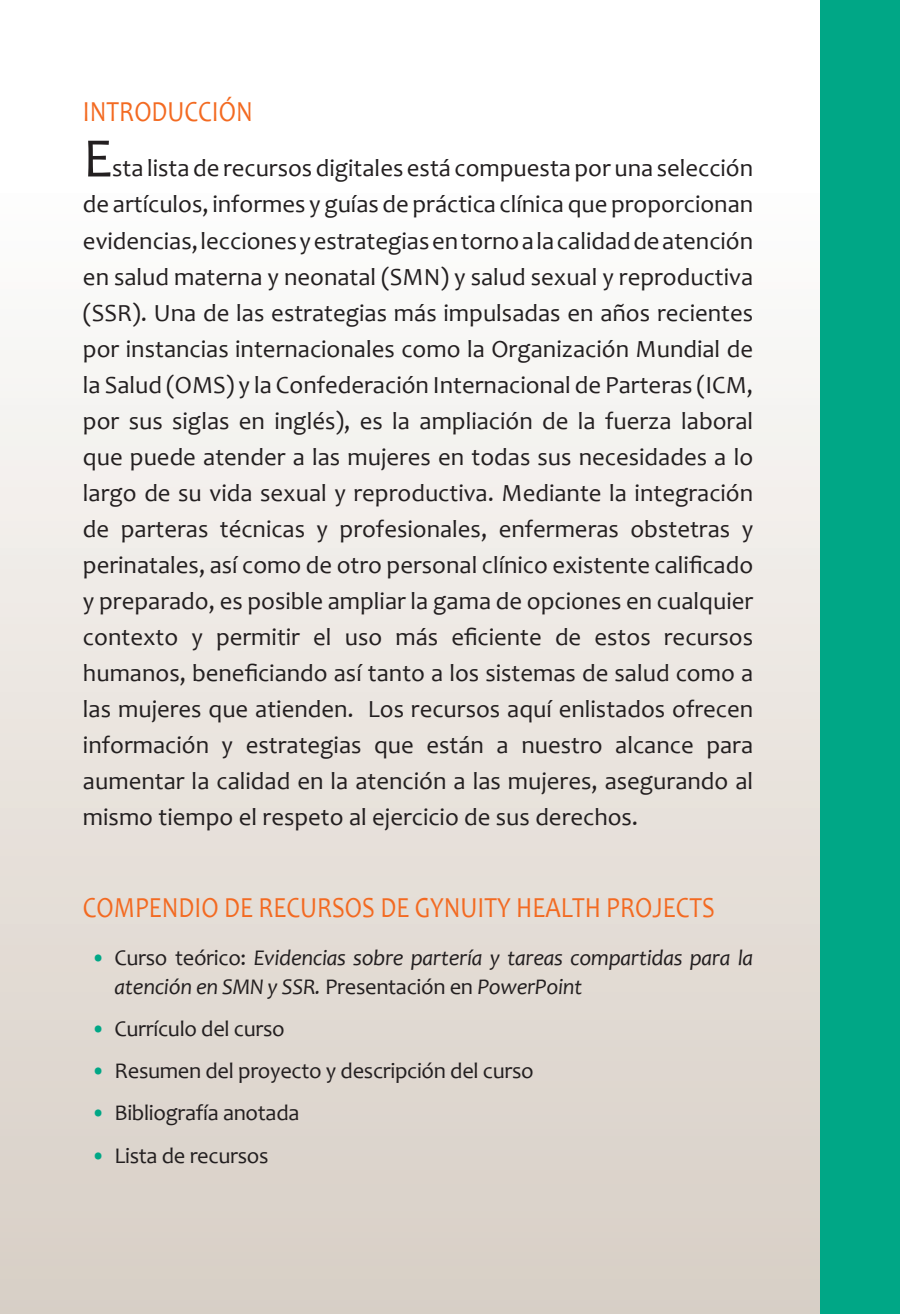
<style>
.page{position:relative;width:900px;height:1314px;background:#fff}
.page>*{position:absolute;margin:0;border:0;box-sizing:border-box;transform-origin:0 0}
.t1{font:56.25px "Candara";color:#231f20}
.t2{font:29.25px "Candara";color:#f36a21;scale:.85 1}
.t3{font:24.75px/36px "Candara";color:#231f20;text-align:justify}
.t4{font:italic 22.5px/29.2px "Candara";letter-spacing:-.015em;color:#231f20}
.t5{font:22.5px "Candara";letter-spacing:-.015em;color:#231f20}
.s1{font-style:normal;color:#00a786}
.s2{font-style:normal}
.s3{color:#00a786}
</style>
<div class="page">
<div style="left:0;top:0;width:880px;height:1314px;background:linear-gradient(to bottom,#fff,#d7cec4)"></div>
<div style="left:820px;top:0;width:60px;height:1314px;background:#00a786"></div>
<div style="left:880px;top:0;width:19px;height:1314px;background:#00a786"></div>
<p class="t2" style="left:83px;top:93px;width:201px">INTRODUCCIÓN</p>
<h1 class="t1" style="left:83px;top:123px;width:31px">E</h1>
<p class="t3" style="left:83px;top:150px;width:671px;text-indent:29px">sta lista de recursos digitales está compuesta por una selección de artículos, informes y guías de práctica clínica que proporcionan evidencias, lecciones y estrategias en torno a la calidad de atención en salud materna y neonatal (SMN) y salud sexual y reproductiva (SSR). Una de las estrategias más impulsadas en años recientes por instancias internacionales como la Organización Mundial de la Salud (OMS) y la Confederación Internacional de Parteras (ICM, por sus siglas en inglés), es la ampliación de la fuerza laboral que puede atender a las mujeres en todas sus necesidades a lo largo de su vida sexual y reproductiva. Mediante la integración de parteras técnicas y profesionales, enfermeras obstetras y perinatales, así como de otro personal clínico existente calificado y preparado, es posible ampliar la gama de opciones en cualquier contexto y permitir el uso más eficiente de estos recursos humanos, beneficiando así tanto a los sistemas de salud como a las mujeres que atienden. Los recursos aquí enlistados ofrecen información y estrategias que están a nuestro alcance para aumentar la calidad en la atención a las mujeres, asegurando al mismo tiempo el respeto al ejercicio de sus derechos.</p>
<p class="t2" style="left:83px;top:889px;width:744px">COMPENDIO DE RECURSOS DE GYNUITY HEALTH PROJECTS</p>
<p class="t4" style="left:114px;top:943px;width:640px;text-indent:-24px"><span class="s1">•</span> <span class="s2">Curso teórico:</span> Evidencias sobre partería y tareas compartidas para la atención en SMN y SSR. <span class="s2">Presentación en</span> PowerPoint</p>
<p class="t5" style="left:91px;top:1015px;width:195px"><span class="s3">•</span> Currículo del curso</p>
<p class="t5" style="left:91px;top:1057px;width:444px"><span class="s3">•</span> Resumen del proyecto y descripción del curso</p>
<p class="t5" style="left:91px;top:1099px;width:210px"><span class="s3">•</span> Bibliografía anotada</p>
<p class="t5" style="left:91px;top:1141px;width:179px"><span class="s3">•</span> Lista de recursos</p>
</div>
